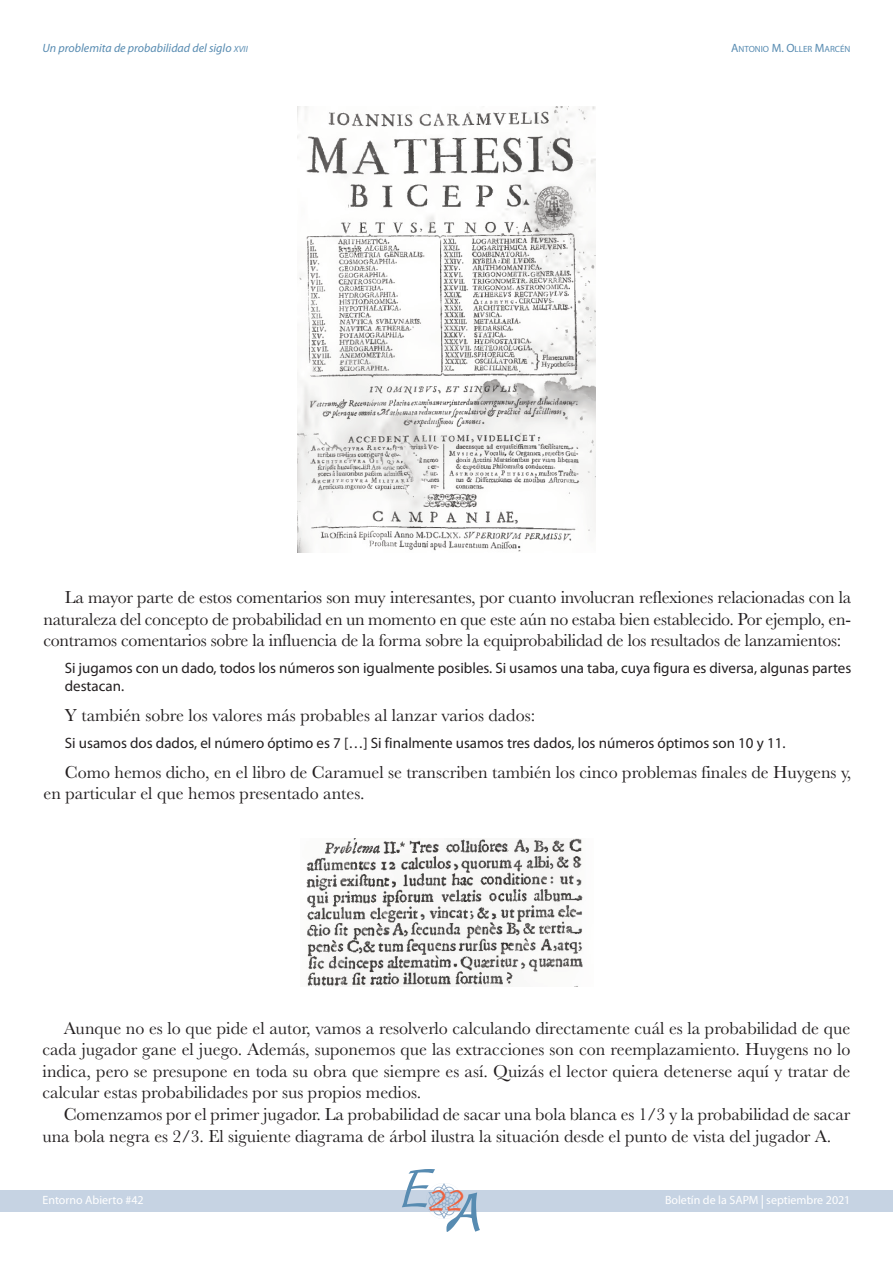
<style>
.page{position:relative;width:893px;height:1263px;background:#fff}
.page>*{position:absolute;margin:0;border:0;box-sizing:border-box;transform-origin:0 0}
.t1{font:64.95px "ST Libian SC Regular";color:#578bb1}
.t2{font:64.8px "ST Libian SC Regular";color:#578bb1}
.t3{font:36px "ST Libian SC Regular";color:#ef623e}
.t4{font:18px/21.6px "Baskerville";letter-spacing:-.005em;color:#231f20;text-align:justify}
.t5{font:15px/18px "Myriad Pro";color:#231f20}
.t6{font:12px "Myriad Pro";color:#fff}
.t7{font:italic 12px "Myriad Pro";color:#578bb1}
.t8{font:9px "Myriad Pro";color:#578bb1}
.s1{font-size:9px}
.s2{font-size:12px}
</style>
<div class="page">
<div style="left:0;top:1191px;width:893px;height:21px;background:#c6d3e3"></div>
<svg style="left:762px;top:1195px;width:1px;height:14px"></svg>
<img style="left:427px;top:1184px;width:34px;height:34px">
<img style="left:297px;top:106px;width:299px;height:447px">
<img style="left:306px;top:838px;width:277px;height:149px">
<p class="t7" style="left:43px;top:43px;width:207px">Un problemita de probabilidad del siglo <span class="s1">XVII</span></p>
<p class="t8" style="left:731px;top:45px;width:121px"><span class="s2">A</span>NTONIO <span class="s2">M. O</span>LLER <span class="s2">M</span>ARCÉN</p>
<p class="t4" style="left:43px;top:586px;width:809px;text-indent:21px">La mayor parte de estos comentarios son muy interesantes, por cuanto involucran reflexiones relacionadas con la naturaleza del concepto de probabilidad en un momento en que este aún no estaba bien establecido. Por ejemplo, en&shy;contramos comentarios sobre la influencia de la forma sobre la equiprobabilidad de los resultados de lanzamientos:</p>
<p class="t5" style="left:65px;top:660px;width:788px">Si jugamos con un dado, todos los números son igualmente posibles. Si usamos una taba, cuya figura es diversa, algunas partes destacan.</p>
<p class="t4" style="left:65px;top:704px;width:472px">Y también sobre los valores más probables al lanzar varios dados:</p>
<p class="t5" style="left:65px;top:735px;width:722px">Si usamos dos dados, el número óptimo es 7 […] Si finalmente usamos tres dados, los números óptimos son 10 y 11.</p>
<p class="t4" style="left:43px;top:761px;width:809px;text-indent:21px">Como hemos dicho, en el libro de Caramuel se transcriben también los cinco problemas finales de Huygens y, en particular el que hemos presentado antes.</p>
<p class="t4" style="left:43px;top:1016px;width:809px;text-indent:21px">Aunque no es lo que pide el autor, vamos a resolverlo calculando directamente cuál es la probabilidad de que cada jugador gane el juego. Además, suponemos que las extracciones son con reemplazamiento. Huygens no lo indica, pero se presupone en toda su obra que siempre es así. Quizás el lector quiera detenerse aquí y tratar de calcular estas probabilidades por sus propios medios.</p>
<p class="t4" style="left:43px;top:1103px;width:809px;text-indent:21px">Comenzamos por el primer jugador. La probabilidad de sacar una bola blanca es 1/3 y la probabilidad de sacar una bola negra es 2/3. El siguiente diagrama de árbol ilustra la situación desde el punto de vista del jugador A.</p>
<h2 class="t2" style="left:398px;top:1139px;width:41px">E</h2>
<h3 class="t3" style="left:428px;top:1174px;width:37px">22</h3>
<h1 class="t1" style="left:443px;top:1164px;width:43px">A</h1>
<p class="t6" style="left:43px;top:1196px;width:103px">Entorno Abierto #42</p>
<p class="t6" style="left:665px;top:1196px;width:187px">Boletín de la SAPM septiembre 2021</p>
</div>
